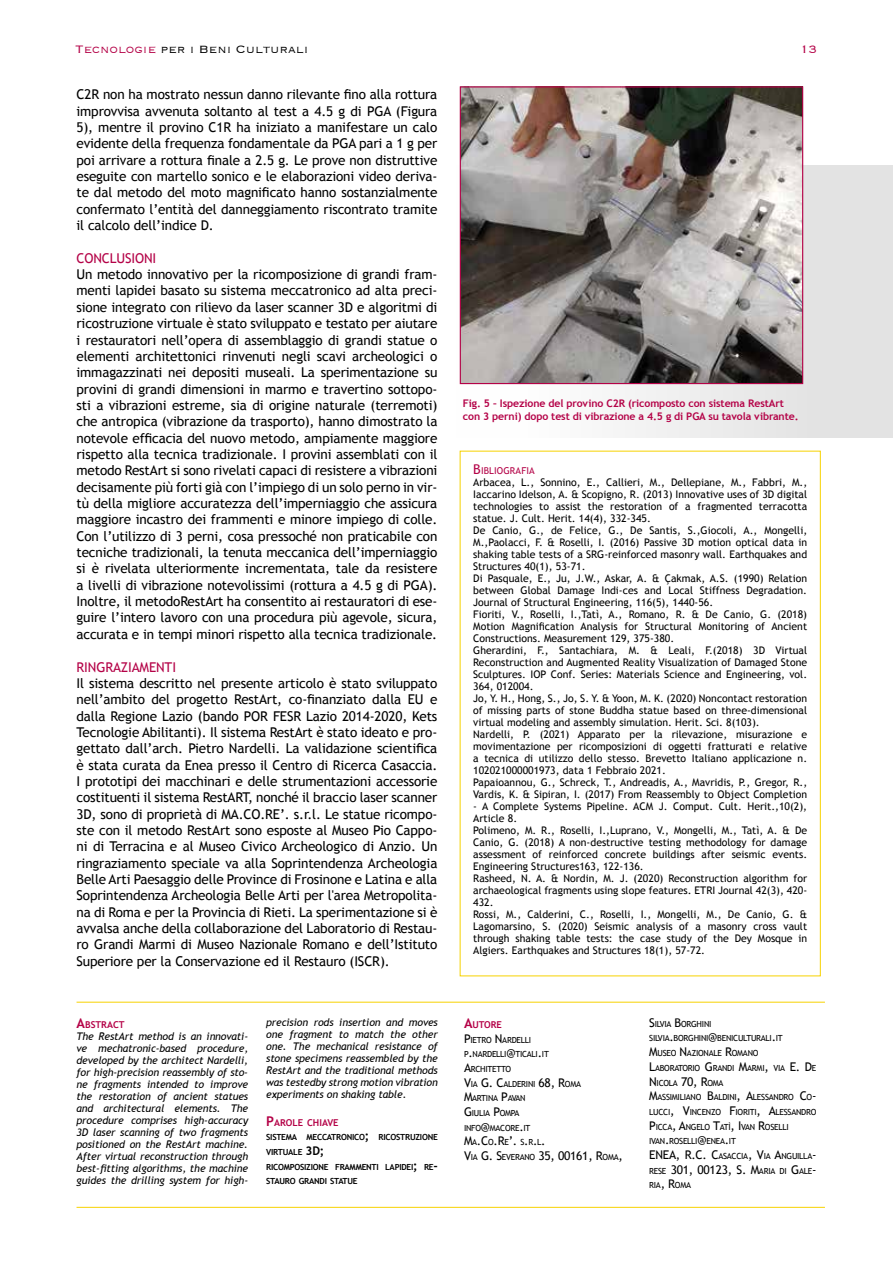
<style>
.page{position:relative;width:893px;height:1263px;background:#fff}
.page>*{position:absolute;margin:0;border:0;box-sizing:border-box;transform-origin:0 0}
.t1{font:300 14.1px "Copperplate";color:#000}
.t2{font:300 14.1px "Copperplate";color:#b40247}
.t3{font:13.5px/16.4px "Trebuchet MS";letter-spacing:-.01em;color:#000;text-align:justify}
.t4{font:13.5px "Trebuchet MS";letter-spacing:-.01em;color:#b40247}
.t5{font:12px/14.7px "Trebuchet MS";letter-spacing:-.02em;color:#000}
.t6{font:10.5px/12px "Trebuchet MS";color:#000}
.t7{font:italic 10.5px/12px "Trebuchet MS";letter-spacing:-.01em;color:#000;text-align:justify}
.t8{font:700 10.5px/12.6px "Trebuchet MS";letter-spacing:-.01em;color:#b40247}
.t9{font:700 9.45px "Trebuchet MS";color:#b40247}
.t10{font:9.45px "Trebuchet MS";letter-spacing:.015em;color:#b40247}
.t11{font:8.4px/14.7px "Trebuchet MS";letter-spacing:-.03em;color:#000}
.t12{font:700 8.4px/14.7px "Trebuchet MS";letter-spacing:-.03em;color:#000}
.s1{color:#b40247}
.s2{font-size:13.5px}
.s3{font-size:12px}
.s4{font-size:8.4px}
</style>
<div class="page">
<div style="left:457px;top:165px;width:436px;height:273px;background:linear-gradient(to right,#fff,#dfdfdf)"></div>
<img style="left:462px;top:88px;width:339px;height:294px">
<div style="left:460px;top:86px;width:343px;height:298px;border:1px solid #b40247"></div>
<hr style="left:77px;top:1002px;width:748px;height:1px;background:#f7d200">
<hr style="left:77px;top:1207px;width:748px;height:1px;background:#f7d200">
<p class="t1" style="left:75px;top:40px;width:235px"><span class="s1">Tecnologie</span> per i Beni Culturali</p>
<p class="t2" style="left:800px;top:40px;width:19px">13</p>
<p class="t3" style="left:77px;top:86px;width:362px">C2R non ha mostrato nessun danno rilevante fino alla rottura improvvisa avvenuta soltanto al test a 4.5 g di PGA (Figura 5), mentre il provino C1R ha iniziato a manifestare un calo evidente della frequenza fondamentale da PGA pari a 1 g per poi arrivare a rottura finale a 2.5 g. Le prove non distruttive eseguite con martello sonico e le elaborazioni video deriva&shy;te dal metodo del moto magnificato hanno sostanzialmente confermato l’entità del danneggiamento riscontrato tramite il calcolo dell’indice D.</p>
<p class="t4" style="left:77px;top:250px;width:81px">CONCLUSIONI</p>
<p class="t3" style="left:77px;top:266px;width:362px">Un metodo innovativo per la ricomposizione di grandi fram&shy;menti lapidei basato su sistema meccatronico ad alta preci&shy;sione integrato con rilievo da laser scanner 3D e algoritmi di ricostruzione virtuale è stato sviluppato e testato per aiutare i restauratori nell’opera di assemblaggio di grandi statue o elementi architettonici rinvenuti negli scavi archeologici o immagazzinati nei depositi museali. La sperimentazione su provini di grandi dimensioni in marmo e travertino sottopo&shy;sti a vibrazioni estreme, sia di origine naturale (terremoti) che antropica (vibrazione da trasporto), hanno dimostrato la notevole efficacia del nuovo metodo, ampiamente maggiore rispetto alla tecnica tradizionale. I provini assemblati con il metodo RestArt si sono rivelati capaci di resistere a vibrazioni decisamente più forti già con l’impiego di un solo perno in vir&shy;tù della migliore accuratezza dell’imperniaggio che assicura maggiore incastro dei frammenti e minore impiego di colle.<br>Con l’utilizzo di 3 perni, cosa pressoché non praticabile con tecniche tradizionali, la tenuta meccanica dell’imperniaggio si è rivelata ulteriormente incrementata, tale da resistere a livelli di vibrazione notevolissimi (rottura a 4.5 g di PGA).<br>Inoltre, il metodoRestArt ha consentito ai restauratori di ese&shy;guire l’intero lavoro con una procedura più agevole, sicura, accurata e in tempi minori rispetto alla tecnica tradizionale.</p>
<p class="t4" style="left:77px;top:659px;width:101px">RINGRAZIAMENTI</p>
<p class="t3" style="left:77px;top:675px;width:362px">Il sistema descritto nel presente articolo è stato sviluppato nell’ambito del progetto RestArt, co-finanziato dalla EU e dalla Regione Lazio (bando POR FESR Lazio 2014-2020, Kets Tecnologie Abilitanti). Il sistema RestArt è stato ideato e pro&shy;gettato dall’arch. Pietro Nardelli. La validazione scientifica è stata curata da Enea presso il Centro di Ricerca Casaccia.<br>I prototipi dei macchinari e delle strumentazioni accessorie costituenti il sistema RestART, nonché il braccio laser scanner 3D, sono di proprietà di MA.CO.RE’. s.r.l. Le statue ricompo&shy;ste con il metodo RestArt sono esposte al Museo Pio Cappo&shy;ni di Terracina e al Museo Civico Archeologico di Anzio. Un ringraziamento speciale va alla Soprintendenza Archeologia Belle Arti Paesaggio delle Province di Frosinone e Latina e alla Soprintendenza Archeologia Belle Arti per l'area Metropolita&shy;na di Roma e per la Provincia di Rieti. La sperimentazione si è avvalsa anche della collaborazione del Laboratorio di Restau&shy;ro Grandi Marmi di Museo Nazionale Romano e dell’Istituto Superiore per la Conservazione ed il Restauro (ISCR).</p>
<p class="t8" style="left:463px;top:397px;width:337px">Fig. 5 – Ispezione del provino C2R (ricomposto con sistema RestArt con 3 perni) dopo test di vibrazione a 4.5 g di PGA su tavola vibrante.</p>
<p class="t10" style="left:473px;top:465px;width:63px"><span class="s2">B</span>IBLIOGRAFIA</p>
<p class="t6" style="left:473px;top:477px;width:335px">Arbacea, L., Sonnino, E., Callieri, M., Dellepiane, M., Fabbri, M., Iaccarino Idelson, A. &amp; Scopigno, R. (2013) Innovative uses of 3D digital technologies to assist the restoration of a fragmented terracotta statue. J. Cult. Herit. 14(4), 332-345.<br>De Canio, G., de Felice, G., De Santis, S.,Giocoli, A., Mongelli, M.,Paolacci, F. &amp; Roselli, I. (2016) Passive 3D motion optical data in shaking table tests of a SRG-reinforced masonry wall. Earthquakes and Structures 40(1), 53-71.<br>Di Pasquale, E., Ju, J.W., Askar, A. &amp; Çakmak, A.S. (1990) Relation between Global Damage Indi-ces and Local Stiffness Degradation.<br>Journal of Structural Engineering, 116(5), 1440-56.<br>Fioriti, V., Roselli, I.,Tatì, A., Romano, R. &amp; De Canio, G. (2018)<br>Motion Magnification Analysis for Structural Monitoring of Ancient Constructions. Measurement 129, 375-380.<br>Gherardini, F., Santachiara, M. &amp; Leali, F.(2018) 3D Virtual Reconstruction and Augmented Reality Visualization of Damaged Stone Sculptures. IOP Conf. Series: Materials Science and Engineering, vol.<br>364, 012004.<br>Jo, Y. H., Hong, S., Jo, S. Y. &amp; Yoon, M. K. (2020) Noncontact restoration of missing parts of stone Buddha statue based on three-dimensional virtual modeling and assembly simulation. Herit. Sci. 8(103).<br>Nardelli, P. (2021) Apparato per la rilevazione, misurazione e movimentazione per ricomposizioni di oggetti fratturati e relative a tecnica di utilizzo dello stesso. Brevetto Italiano applicazione n.<br>102021000001973, data 1 Febbraio 2021.<br>Papaioannou, G., Schreck, T., Andreadis, A., Mavridis, P., Gregor, R., Vardis, K. &amp; Sipiran, I. (2017) From Reassembly to Object Completion</p>
<p class="t6" style="left:473px;top:801px;width:335px">- A Complete Systems Pipeline. ACM J. Comput. Cult. Herit.,10(2), Article 8.<br>Polimeno, M. R., Roselli, I.,Luprano, V., Mongelli, M., Tatì, A. &amp; De Canio, G. (2018) A non-destructive testing methodology for damage assessment of reinforced concrete buildings after seismic events.<br>Engineering Structures163, 122-136.<br>Rasheed, N. A. &amp; Nordin, M. J. (2020) Reconstruction algorithm for archaeological fragments using slope features. ETRI Journal 42(3), 420- 432.<br>Rossi, M., Calderini, C., Roselli, I., Mongelli, M., De Canio, G. &amp; Lagomarsino, S. (2020) Seismic analysis of a masonry cross vault through shaking table tests: the case study of the Dey Mosque in Algiers. Earthquakes and Structures 18(1), 57-72.</p>
<p class="t9" style="left:77px;top:1018px;width:50px"><span class="s2">A</span>BSTRACT</p>
<p class="t7" style="left:77px;top:1030px;width:173px">The RestArt method is an innovati&shy;ve mechatronic-based procedure, developed by the architect Nardelli, for high-precision reassembly of sto&shy;ne fragments intended to improve the restoration of ancient statues and architectural elements. The procedure comprises high-accuracy 3D laser scanning of two fragments positioned on the RestArt machine.<br>After virtual reconstruction through best-fitting algorithms, the machine guides the drilling system for high-</p>
<p class="t7" style="left:266px;top:1016px;width:173px">precision rods insertion and moves one fragment to match the other one. The mechanical resistance of stone specimens reassembled by the RestArt and the traditional methods was testedby strong motion vibration experiments on shaking table.</p>
<p class="t9" style="left:266px;top:1116px;width:74px"><span class="s2">P</span>AROLE CHIAVE</p>
<p class="t12" style="left:266px;top:1130px;width:173px">SISTEMA MECCATRONICO<span class="s3">;</span> RICOSTRUZIONE<br>VIRTUALE <span class="s3">3D;<br></span>RICOMPOSIZIONE FRAMMENTI LAPIDEI<span class="s3">;</span> RE<span class="s3">-<br></span>STAURO GRANDI STATUE</p>
<p class="t9" style="left:464px;top:1018px;width:39px"><span class="s2">A</span>UTORE</p>
<p class="t11" style="left:464px;top:1032px;width:119px"><span class="s3">P</span> IETRO <span class="s3">N</span>ARDELLI<br>P<span class="s3">.</span>NARDELLI<span class="s3">@</span>TICALI<span class="s3">.</span>IT<br><span class="s3">A</span>RC HITETTO<br><span class="s3">V</span>IA <span class="s3">G. C</span>ALDERINI <span class="s3">68, R</span>OMA<br><span class="s3">M</span>ARTINA <span class="s3">P</span>AVAN<br><span class="s3">G</span>IULIA <span class="s3">P</span>OMPA<br>INFO<span class="s3">@</span>MACORE<span class="s3">.</span>IT</p>
<p class="t5" style="left:464px;top:1134px;width:160px">M<span class="s4">A</span>.C<span class="s4">O</span>.R<span class="s4">E</span>’. <span class="s4">S</span>.<span class="s4">R</span>.<span class="s4">L</span>.<br>V<span class="s4">IA</span> G. S<span class="s4">EVERANO</span> 35, 00161, R<span class="s4">OMA</span>,</p>
<p class="t11" style="left:649px;top:1016px;width:169px"><span class="s3">S</span>ILVIA <span class="s3">B</span>ORGHINI<br>SILVIA<span class="s3">.</span>BORGHINI<span class="s3">@</span>BENICULTURALI<span class="s3">.</span>IT<br><span class="s3">M</span>USEO <span class="s3">N</span>AZIONALE <span class="s3">R</span>OMANO<br><span class="s3">L</span>ABORATORIO <span class="s3">G</span>RANDI <span class="s3">M</span>ARMI<span class="s3">,</span> VIA <span class="s3">E. D</span> E<br><span class="s3">N</span> ICOLA <span class="s3">70, R</span>OMA<br><span class="s3">M</span>ASSIMILIANO <span class="s3">B</span>ALDINI<span class="s3">, A</span>LESSANDRO <span class="s3">C</span>O<span class="s3">-<br></span>LUCCI<span class="s3">, V</span>INCENZO <span class="s3">F</span>IORITI<span class="s3">, A</span>LESSANDRO<br><span class="s3">P</span> ICCA<span class="s3">, A</span>NGELO <span class="s3">T</span>ATÌ<span class="s3">, I</span> VAN <span class="s3">R</span>OSELLI<br>IVAN<span class="s3">.</span>ROSELLI<span class="s3">@</span>ENEA<span class="s3">.</span>IT</p>
<p class="t5" style="left:649px;top:1147px;width:8px">ENEA</p>
<p class="t11" style="left:676px;top:1149px;width:142px"><span class="s3">, R.C. C</span>ASACCIA<span class="s3">, V</span>IA <span class="s3">A</span>NGUILLA<span class="s3">-</span></p>
<p class="t5" style="left:649px;top:1162px;width:169px"><span class="s4">RESE</span> 301, 00123, S. M<span class="s4">ARIA DI</span> G<span class="s4">ALE</span>-</p>
<p class="t11" style="left:649px;top:1178px;width:43px">RIA<span class="s3">, R</span>OMA</p>
</div>
